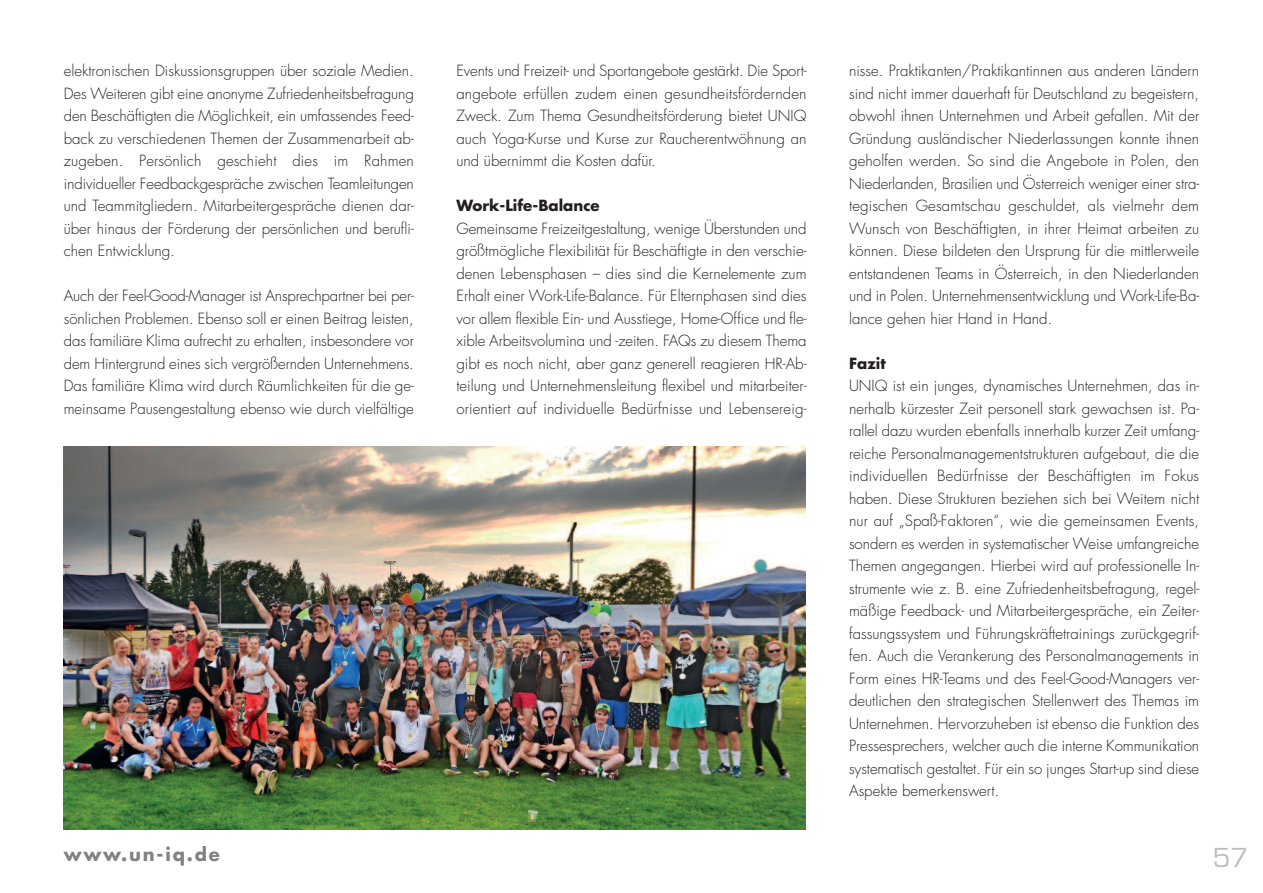
<style>
.page{position:relative;width:1263px;height:893px;background:#fff}
.page>*{position:absolute;margin:0;border:0;box-sizing:border-box;transform-origin:0 0}
.t1{font:25.5px "Eurostile";color:#bcbdc0}
.t2{font:700 18px "Futura";letter-spacing:.1em;color:#808285}
.t3{font:300 15px/22.5px "Futura";color:#231f20;text-align:justify}
.t4{font:700 15px "Futura";color:#231f20}
</style>
<div class="page">
<img style="left:64px;top:446px;width:742px;height:383px">
<p class="t3" style="left:64px;top:61px;width:352px">elektronischen Diskussionsgruppen über soziale Medien.<br>Des Weiteren gibt eine anonyme Zufriedenheitsbefragung den Beschäftigten die Möglichkeit, ein umfassendes Feed&shy;back zu verschiedenen Themen der Zusammenarbeit ab&shy;zugeben. Persönlich geschieht dies im Rahmen individueller Feedbackgespräche zwischen Teamleitungen und Teammitgliedern. Mitarbeitergespräche dienen dar&shy;über hinaus der Förderung der persönlichen und berufli&shy;chen Entwicklung.</p>
<p class="t3" style="left:64px;top:286px;width:352px">Auch der Feel-Good-Manager ist Ansprechpartner bei per&shy;sönlichen Problemen. Ebenso soll er einen Beitrag leisten, das familiäre Klima aufrecht zu erhalten, insbesondere vor dem Hintergrund eines sich vergrößernden Unternehmens.<br>Das familiäre Klima wird durch Räumlichkeiten für die ge&shy;meinsame Pausengestaltung ebenso wie durch vielfältige</p>
<p class="t3" style="left:456px;top:61px;width:352px">Events und Freizeit- und Sportangebote gestärkt. Die Sport&shy;angebote erfüllen zudem einen gesundheitsfördernden Zweck. Zum Thema Gesundheitsförderung bietet UNIQ auch Yoga-Kurse und Kurse zur Raucherentwöhnung an und übernimmt die Kosten dafür.</p>
<p class="t4" style="left:456px;top:199px;width:145px">Work-Life-Balance</p>
<p class="t3" style="left:456px;top:218px;width:352px">Gemeinsame Freizeitgestaltung, wenige Überstunden und größtmögliche Flexibilität für Beschäftigte in den verschie&shy;denen Lebensphasen – dies sind die Kernelemente zum Erhalt einer Work-Life-Balance. Für Elternphasen sind dies vor allem flexible Ein- und Ausstiege, Home-Office und fle&shy;xible Arbeitsvolumina und -zeiten. FAQs zu diesem Thema gibt es noch nicht, aber ganz generell reagieren HR-Ab&shy;teilung und Unternehmensleitung flexibel und mitarbeiter&shy;orientiert auf individuelle Bedürfnisse und Lebensereig-</p>
<p class="t2" style="left:64px;top:846px;width:158px">www.un-iq.de</p>
<p class="t3" style="left:849px;top:61px;width:352px">nisse. Praktikanten/Praktikantinnen aus anderen Ländern sind nicht immer dauerhaft für Deutschland zu begeistern, obwohl ihnen Unternehmen und Arbeit gefallen. Mit der Gründung ausländischer Niederlassungen konnte ihnen geholfen werden. So sind die Angebote in Polen, den Niederlanden, Brasilien und Österreich weniger einer stra&shy;tegischen Gesamtschau geschuldet, als vielmehr dem Wunsch von Beschäftigten, in ihrer Heimat arbeiten zu können. Diese bildeten den Ursprung für die mittlerweile entstandenen Teams in Österreich, in den Niederlanden und in Polen. Unternehmensentwicklung und Work-Life-Ba&shy;lance gehen hier Hand in Hand.</p>
<p class="t4" style="left:849px;top:356px;width:38px">Fazit</p>
<p class="t3" style="left:849px;top:376px;width:352px">UNIQ ist ein junges, dynamisches Unternehmen, das in&shy;nerhalb kürzester Zeit personell stark gewachsen ist. Pa&shy;rallel dazu wurden ebenfalls innerhalb kurzer Zeit umfang&shy;reiche Personalmanagementstrukturen aufgebaut, die die individuellen Bedürfnisse der Beschäftigten im Fokus haben. Diese Strukturen beziehen sich bei Weitem nicht nur auf „Spaß-Faktoren“, wie die gemeinsamen Events, sondern es werden in systematischer Weise umfangreiche Themen angegangen. Hierbei wird auf professionelle In&shy;strumente wie z. B. eine Zufriedenheitsbefragung, regel&shy;mäßige Feedback- und Mitarbeitergespräche, ein Zeiter&shy;fassungssystem und Führungskräftetrainings zurückgegrif&shy;fen. Auch die Verankerung des Personalmanagements in Form eines HR-Teams und des Feel-Good-Managers ver&shy;deutlichen den strategischen Stellenwert des Themas im Unternehmen. Hervorzuheben ist ebenso die Funktion des Pressesprechers, welcher auch die interne Kommunikation systematisch gestaltet. Für ein so junges Start-up sind diese Aspekte bemerkenswert.</p>
<h1 class="t1" style="left:1213px;top:848px;width:37px">57</h1>
</div>
